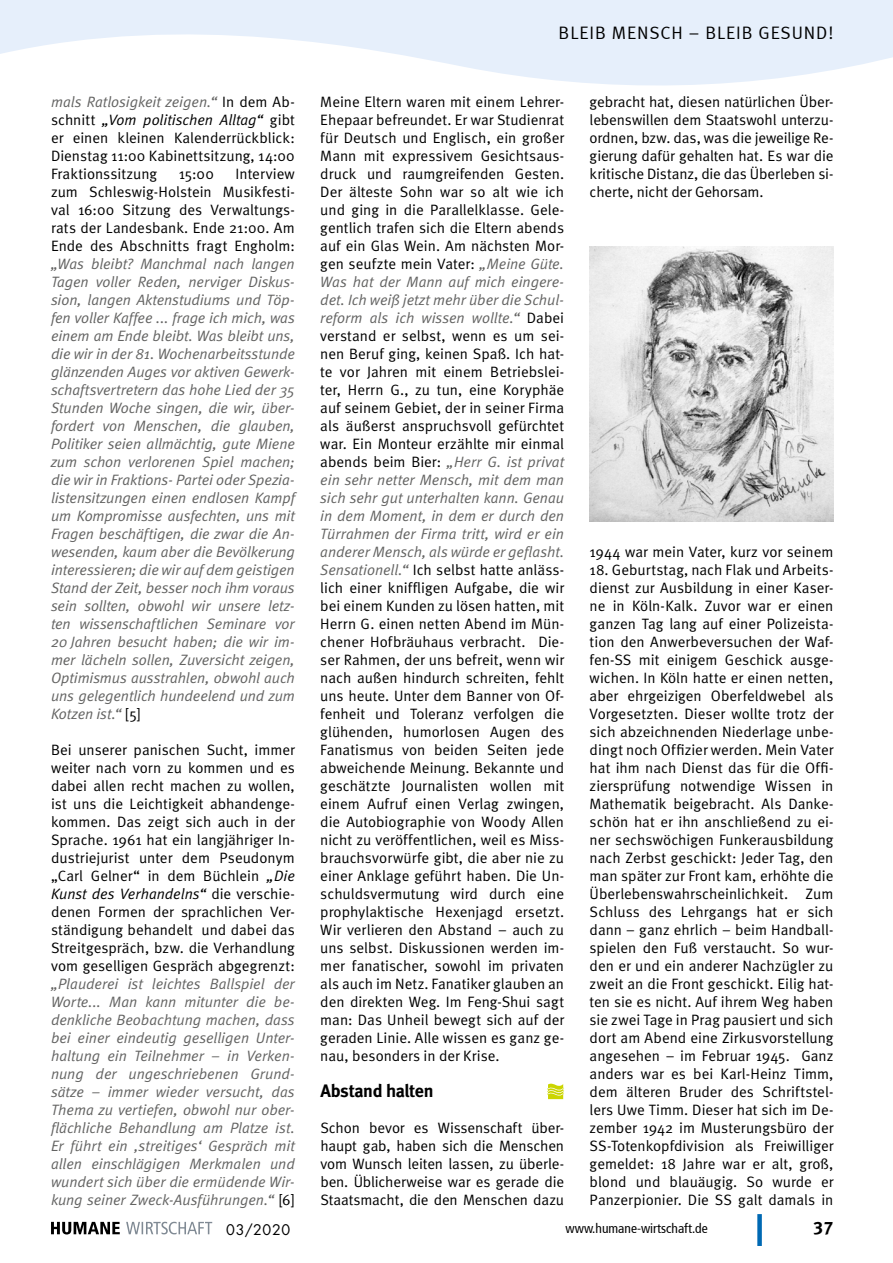
<style>
.page{position:relative;width:893px;height:1263px;background:#fff}
.page>*{position:absolute;margin:0;border:0;box-sizing:border-box;transform-origin:0 0}
.t1{font:18px "Meta Normal LF";letter-spacing:.05em;color:#000}
.Zwischenüberschrift{font:700 18px "Meta";letter-spacing:-.025em;color:#000}
.t2{font:18px "Meta Bold LF";color:#000}
.Fließtext_Meta_Norma{font:15px/18px "Meta Normal";color:#000;text-align:justify}
.Fließtext_Meta_Norma-2{font:italic 15px/18px "Meta Normal";letter-spacing:-.005em;color:#636362;text-align:justify}
.t3{font:14.25px "Futura";letter-spacing:.045em;color:#000}
.t4{font:condensed 13.5px "Frutiger 57";color:#000}
.s1{font-style:italic;color:#636362}
.s2{font-style:italic}
.s3{font-style:normal;color:#000}
.s4{color:#000}
</style>
<div class="page">
<div style="left:757px;top:1214px;width:5px;height:32px;background:#0069b3"></div>
<svg style="left:51px;top:1222px;width:69px;height:12px"></svg>
<svg style="left:126px;top:1222px;width:86px;height:12px"></svg>
<svg style="left:547px;top:1084px;width:17px;height:15px"></svg>
<img style="left:590px;top:246px;width:243px;height:275px">
<svg style="left:0;top:0;width:893px;height:86px;fill:#e6effb"></svg>
<p class="Fließtext_Meta_Norma" style="left:51px;top:93px;width:245px"><span class="s1">mals Ratlosigkeit zeigen.“</span> In dem Ab&shy;schnitt <span class="s2">„Vom politischen Alltag“</span> gibt er einen kleinen Kalenderrückblick:<br>Dienstag 11:00 Kabinettsitzung, 14:00<br>Fraktionssitzung</p>
<p class="Fließtext_Meta_Norma-2" style="left:51px;top:165px;width:245px;text-indent:185px"><span class="s3">Interview zum Schleswig-Holstein Musikfesti&shy;val 16:00 Sitzung des Verwaltungs&shy;rats der Landesbank. Ende 21:00. Am Ende des Abschnitts fragt Engholm: </span>„Was bleibt? Manchmal nach langen Tagen voller Reden, nerviger Diskus&shy;sion, langen Aktenstudiums und Töp&shy;fen voller Kaffee ... frage ich mich, was einem am Ende bleibt. Was bleibt uns, die wir in der 81. Wochenarbeitsstunde glänzenden Auges vor aktiven Gewerk&shy;schaftsvertretern das hohe Lied der 35<br>Stunden Woche singen, die wir, über&shy;fordert von Menschen, die glauben, Politiker seien allmächtig, gute Miene zum schon verlorenen Spiel machen; die wir in Fraktions- Partei oder Spezia&shy;listensitzungen einen endlosen Kampf um Kompromisse ausfechten, uns mit Fragen beschäftigen, die zwar die An&shy;wesenden, kaum aber die Bevölkerung interessieren; die wir auf dem geistigen Stand der Zeit, besser noch ihm voraus sein sollten, obwohl wir unsere letz&shy;ten wissenschaftlichen Seminare vor 20 Jahren besucht haben; die wir im&shy;mer lächeln sollen, Zuversicht zeigen, Optimismus ausstrahlen, obwohl auch uns gelegentlich hundeelend und zum Kotzen ist.“ <span class="s3">[5]</span></p>
<p class="Fließtext_Meta_Norma-2" style="left:51px;top:741px;width:245px"><span class="s3">Bei unserer panischen Sucht, immer weiter nach vorn zu kommen und es dabei allen recht machen zu wollen, ist uns die Leichtigkeit abhandenge&shy;kommen. Das zeigt sich auch in der Sprache. 1961 hat ein langjähriger In&shy;dustriejurist unter dem Pseudonym „Carl Gelner“ in dem Büchlein</span> <span class="s4">„Die Kunst des Verhandelns“</span> <span class="s3">die verschie&shy;denen Formen der sprachlichen Ver&shy;ständigung behandelt und dabei das Streitgespräch, bzw. die Verhandlung vom geselligen Gespräch abgegrenzt: </span>„Plauderei ist leichtes Ballspiel der Worte... Man kann mitunter die be&shy;denkliche Beobachtung machen, dass bei einer eindeutig geselligen Unter&shy;haltung ein Teilnehmer – in Verken&shy;nung der ungeschriebenen Grund&shy;sätze – immer wieder versucht, das Thema zu vertiefen, obwohl nur ober&shy;flächliche Behandlung am Platze ist.<br>Er führt ein ‚streitiges‘ Gespräch mit allen einschlägigen Merkmalen und wundert sich über die ermüdende Wir&shy;kung seiner Zweck-Ausführungen.“ <span class="s3">[6]</span></p>
<p class="Fließtext_Meta_Norma" style="left:179px;top:165px;width:37px">15:00</p>
<p class="t1" style="left:559px;top:22px;width:276px">BLEIB MENSCH – BLEIB GESUND!</p>
<p class="Fließtext_Meta_Norma" style="left:320px;top:93px;width:245px">Meine Eltern waren mit einem Lehrer-Ehepaar befreundet. Er war Studienrat für Deutsch und Englisch, ein großer Mann mit expressivem Gesichtsaus&shy;druck und raumgreifenden Gesten.<br>Der älteste Sohn war so alt wie ich und ging in die Parallelklasse. Gele&shy;gentlich trafen sich die Eltern abends auf ein Glas Wein. Am nächsten Mor&shy;gen seufzte mein Vater: <span class="s1">„Meine Güte.<br>Was hat der Mann auf mich eingere&shy;det. Ich weiß jetzt mehr über die Schul&shy;reform als ich wissen wollte.“</span> Dabei verstand er selbst, wenn es um sei&shy;nen Beruf ging, keinen Spaß. Ich hat&shy;te vor Jahren mit einem Betriebslei&shy;ter, Herrn G., zu tun, eine Koryphäe auf seinem Gebiet, der in seiner Firma als äußerst anspruchsvoll gefürchtet war. Ein Monteur erzählte mir einmal abends beim Bier: <span class="s1">„Herr G. ist privat ein sehr netter Mensch, mit dem man sich sehr gut unterhalten kann. Genau in dem Moment, in dem er durch den Türrahmen der Firma tritt, wird er ein anderer Mensch, als würde er geflasht.<br>Sensationell.“</span> Ich selbst hatte anläss&shy;lich einer kniffligen Aufgabe, die wir bei einem Kunden zu lösen hatten, mit Herrn G. einen netten Abend im Mün&shy;chener Hofbräuhaus verbracht. Die&shy;ser Rahmen, der uns befreit, wenn wir nach außen hindurch schreiten, fehlt uns heute. Unter dem Banner von Of&shy;fenheit und Toleranz verfolgen die glühenden, humorlosen Augen des Fanatismus von beiden Seiten jede abweichende Meinung. Bekannte und geschätzte Journalisten wollen mit einem Aufruf einen Verlag zwingen, die Autobiographie von Woody Allen nicht zu veröffentlichen, weil es Miss&shy;brauchsvorwürfe gibt, die aber nie zu einer Anklage geführt haben. Die Un&shy;schuldsvermutung wird durch eine prophylaktische Hexenjagd ersetzt.<br>Wir verlieren den Abstand – auch zu uns selbst. Diskussionen werden im&shy;mer fanatischer, sowohl im privaten als auch im Netz. Fanatiker glauben an den direkten Weg. Im Feng-Shui sagt man: Das Unheil bewegt sich auf der geraden Linie. Alle wissen es ganz ge&shy;nau, besonders in der Krise.</p>
<p class="Zwischenüberschrift" style="left:320px;top:1080px;width:115px">Abstand halten</p>
<p class="Fließtext_Meta_Norma" style="left:320px;top:1119px;width:245px">Schon bevor es Wissenschaft über&shy;haupt gab, haben sich die Menschen vom Wunsch leiten lassen, zu überle&shy;ben. Üblicherweise war es gerade die Staatsmacht, die den Menschen dazu</p>
<p class="Fließtext_Meta_Norma" style="left:590px;top:93px;width:245px">gebracht hat, diesen natürlichen Über&shy;lebenswillen dem Staatswohl unterzu&shy;ordnen, bzw. das, was die jeweilige Re&shy;gierung dafür gehalten hat. Es war die kritische Distanz, die das Überleben si&shy;cherte, nicht der Gehorsam.</p>
<p class="Fließtext_Meta_Norma" style="left:590px;top:543px;width:245px">1944 war mein Vater, kurz vor seinem</p>
<p class="Fließtext_Meta_Norma" style="left:590px;top:561px;width:245px">18. Geburtstag, nach Flak und Arbeits&shy;dienst zur Ausbildung in einer Kaser&shy;ne in Köln-Kalk. Zuvor war er einen ganzen Tag lang auf einer Polizeista&shy;tion den Anwerbeversuchen der Waf&shy;fen-SS mit einigem Geschick ausge&shy;wichen. In Köln hatte er einen netten, aber ehrgeizigen Oberfeldwebel als Vorgesetzten. Dieser wollte trotz der sich abzeichnenden Niederlage unbe&shy;dingt noch Offizier werden. Mein Vater hat ihm nach Dienst das für die Offi&shy;ziersprüfung notwendige Wissen in Mathematik beigebracht. Als Danke&shy;schön hat er ihn anschließend zu ei&shy;ner sechswöchigen Funkerausbildung nach Zerbst geschickt: Jeder Tag, den man später zur Front kam, erhöhte die Überlebenswahrscheinlichkeit. Zum Schluss des Lehrgangs hat er sich dann – ganz ehrlich – beim Handball&shy;spielen den Fuß verstaucht. So wur&shy;den er und ein anderer Nachzügler zu zweit an die Front geschickt. Eilig hat&shy;ten sie es nicht. Auf ihrem Weg haben sie zwei Tage in Prag pausiert und sich dort am Abend eine Zirkusvorstellung angesehen – im Februar 1945. Ganz anders war es bei Karl-Heinz Timm, dem älteren Bruder des Schriftstel&shy;lers Uwe Timm. Dieser hat sich im De&shy;zember 1942 im Musterungsbüro der SS-Totenkopfdivision als Freiwilliger gemeldet: 18 Jahre war er alt, groß, blond und blauäugig. So wurde er Panzerpionier. Die SS galt damals in</p>
<p class="t3" style="left:226px;top:1220px;width:65px">03/2020</p>
<p class="t4" style="left:566px;top:1220px;width:144px">www.humane-wirtschaft.de</p>
<p class="t2" style="left:813px;top:1217px;width:22px">37</p>
</div>
